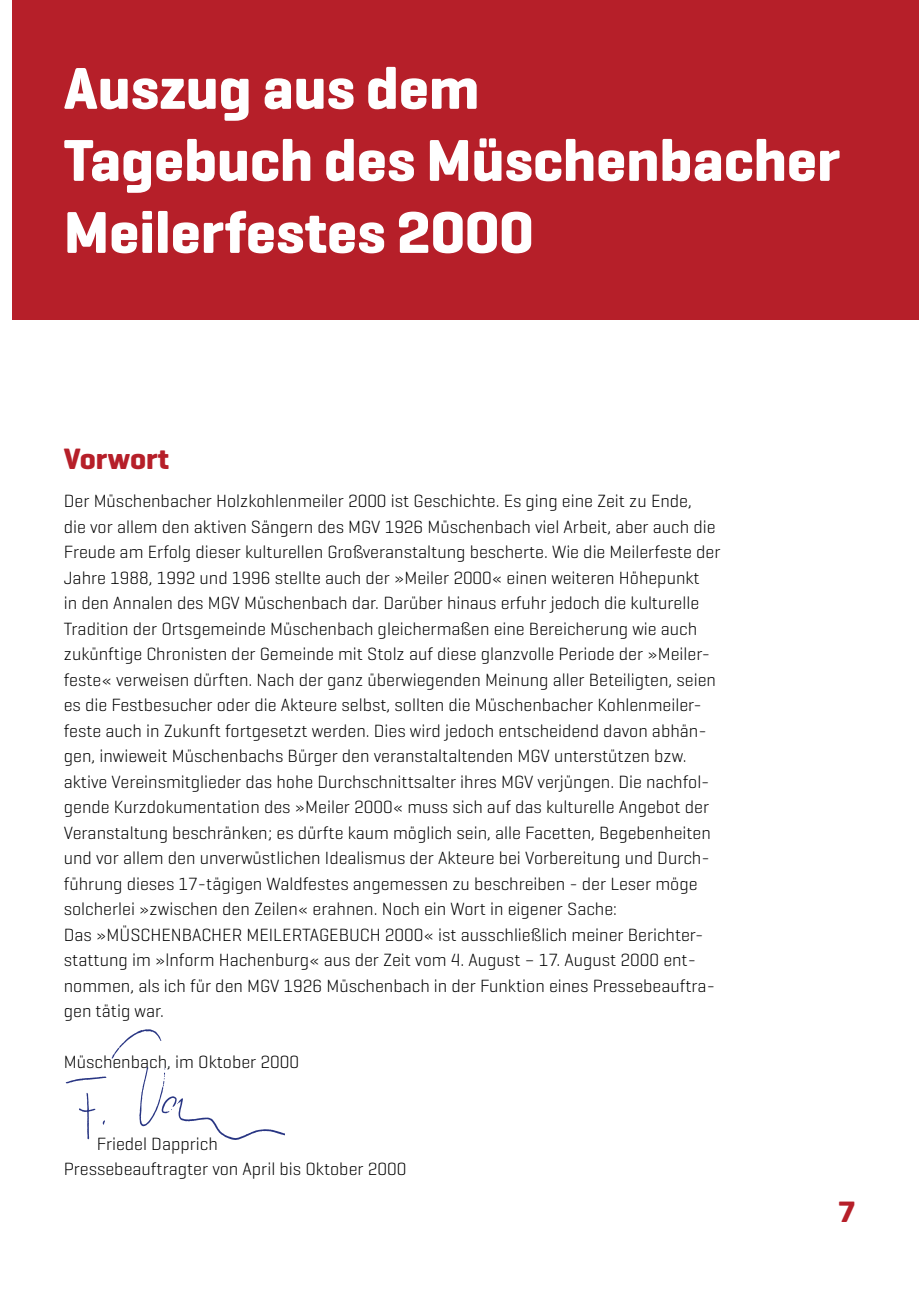
<style>
.page{position:relative;width:919px;height:1289px;background:#fff}
.page>*{position:absolute;margin:0;border:0;box-sizing:border-box;transform-origin:0 0}
.t1{font:700 60px/72px "Geogrotesque";color:#fff}
.t2{font:700 30px "Geogrotesque";color:#b61f29}
.t3{font:300 18px/25.5px "Geogrotesque";color:#000}
</style>
<div class="page">
<img style="left:65px;top:1029px;width:219px;height:111px">
<div style="left:13px;top:0;width:905px;height:319px;background:#b61f29"></div>
<h1 class="t1" style="left:64px;top:52px;width:777px">Auszug aus dem<br>Tagebuch des Müschenbacher<br>Meilerfestes 2000</h1>
<h2 class="t2" style="left:64px;top:440px;width:106px">Vorwort</h2>
<p class="t3" style="left:64px;top:487px;width:658px">Der Müschenbacher Holzkohlenmeiler 2000 ist Geschichte. Es ging eine Zeit zu Ende,<br>die vor allem den aktiven Sängern des MGV 1926 Müschenbach viel Arbeit, aber auch die Freude am Erfolg dieser kulturellen Großveranstaltung bescherte. Wie die Meilerfeste der Jahre 1988, 1992 und 1996 stellte auch der »Meiler 2000« einen weiteren Höhepunkt<br>in den Annalen des MGV Müschenbach dar. Darüber hinaus erfuhr jedoch die kulturelle Tradition der Ortsgemeinde Müschenbach gleichermaßen eine Bereicherung wie auch zukünftige Chronisten der Gemeinde mit Stolz auf diese glanzvolle Periode der »Meiler&shy;feste« verweisen dürften. Nach der ganz überwiegenden Meinung aller Beteiligten, seien es die Festbesucher oder die Akteure selbst, sollten die Müschenbacher Kohlenmeiler&shy;feste auch in Zukunft fortgesetzt werden. Dies wird jedoch entscheidend davon abhän&shy;gen, inwieweit Müschenbachs Bürger den veranstaltaltenden MGV unterstützen bzw. aktive Vereinsmitglieder das hohe Durchschnittsalter ihres MGV verjüngen. Die nachfol&shy;gende Kurzdokumentation des »Meiler 2000« muss sich auf das kulturelle Angebot der Veranstaltung beschränken; es dürfte kaum möglich sein, alle Facetten, Begebenheiten und vor allem den unverwüstlichen Idealismus der Akteure bei Vorbereitung und Durch&shy;führung dieses 17-tägigen Waldfestes angemessen zu beschreiben - der Leser möge solcherlei »zwischen den Zeilen« erahnen. Noch ein Wort in eigener Sache:<br>Das »MÜSCHENBACHER MEILERTAGEBUCH 2000« ist ausschließlich meiner Berichter&shy;stattung im »lnform Hachenburg« aus der Zeit vom 4. August – 17. August 2000 ent&shy;nommen, als ich für den MGV 1926 Müschenbach in der Funktion eines Pressebeauftra&shy;gen tätig war.</p>
<p class="t3" style="left:64px;top:1048px;width:237px">Müschenbach, im Oktober 2000</p>
<p class="t3" style="left:64px;top:1130px;width:344px;text-indent:33px">Friedel Dapprich<br>Pressebeauftragter von April bis Oktober 2000</p>
<h2 class="t2" style="left:838px;top:1193px;width:19px">7</h2>
</div>
